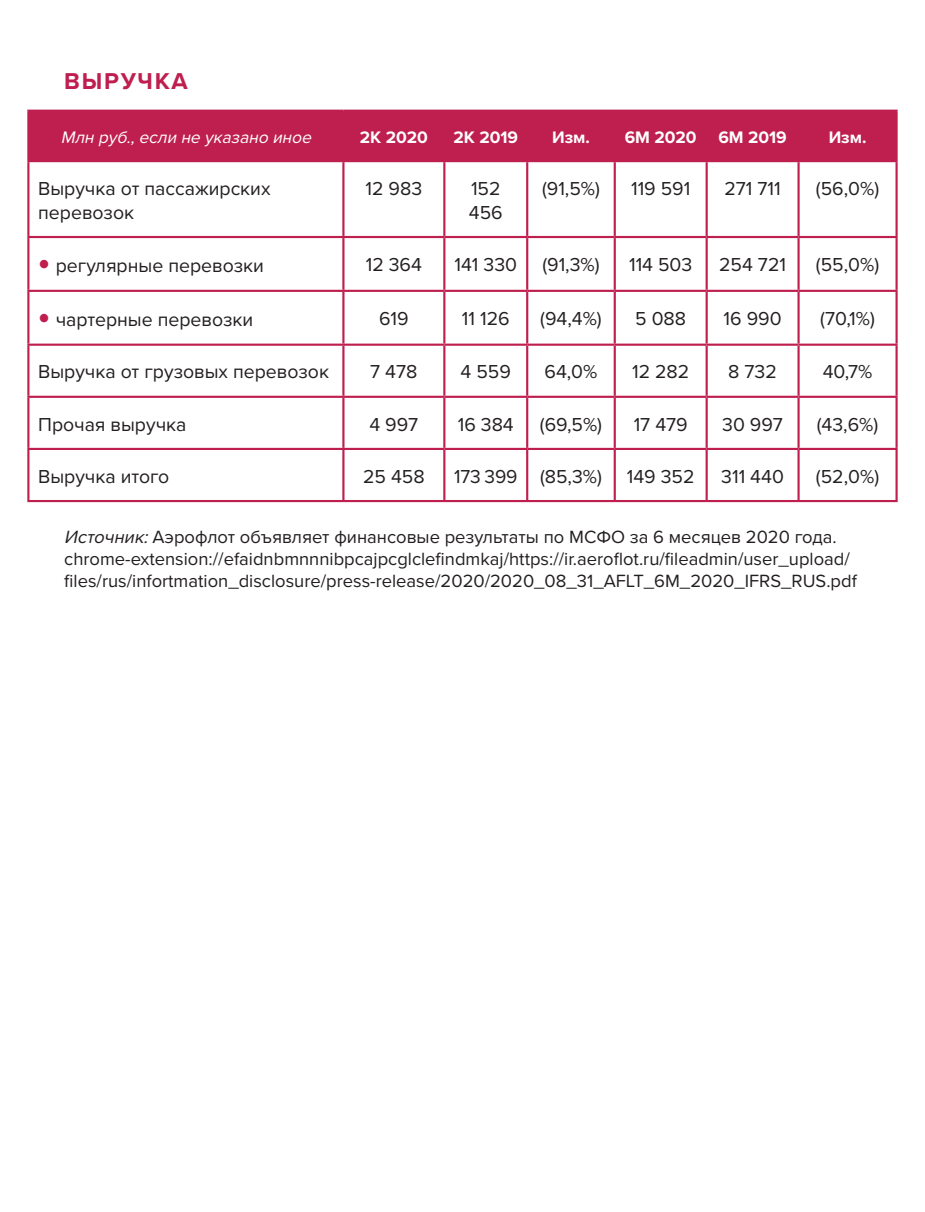
<style>
.page{position:relative;width:925px;height:1212px;background:#fff}
.page>*{position:absolute;margin:0;border:0;box-sizing:border-box;transform-origin:0 0}
.t1{font:700 23.85px "Proxima Nova";letter-spacing:.075em;color:#be1f4f}
.t2{font:19.35px/23.8px "Proxima Nova";color:#231f20}
.t3{font:18.45px/22.1px "Proxima Nova";color:#231f20}
.t4{font:700 17.32px "Proxima Nova";color:#fff}
.t5{font:italic 17.32px "Proxima Nova";color:#fff}
.s1{font-style:italic}
</style>
<div class="page">
<div style="left:29px;top:112px;width:866px;height:48px;background:#be1f4f"></div>
<hr style="left:342px;top:112px;width:2px;height:48px;background:#be1f4f">
<hr style="left:443px;top:112px;width:2px;height:48px;background:#be1f4f">
<hr style="left:526px;top:112px;width:2px;height:48px;background:#be1f4f">
<hr style="left:614px;top:112px;width:2px;height:48px;background:#be1f4f">
<hr style="left:705px;top:112px;width:3px;height:48px;background:#be1f4f">
<hr style="left:797px;top:112px;width:2px;height:48px;background:#be1f4f">
<hr style="left:342px;top:162px;width:2px;height:74px;background:#be1f4f">
<hr style="left:443px;top:162px;width:2px;height:74px;background:#be1f4f">
<hr style="left:526px;top:162px;width:2px;height:74px;background:#be1f4f">
<hr style="left:614px;top:162px;width:2px;height:74px;background:#be1f4f">
<hr style="left:705px;top:162px;width:3px;height:74px;background:#be1f4f">
<hr style="left:797px;top:162px;width:2px;height:74px;background:#be1f4f">
<hr style="left:27px;top:236px;width:417px;height:2px;background:#be1f4f">
<hr style="left:342px;top:238px;width:2px;height:52px;background:#be1f4f">
<hr style="left:444px;top:236px;width:83px;height:2px;background:#be1f4f">
<hr style="left:443px;top:238px;width:2px;height:52px;background:#be1f4f">
<hr style="left:527px;top:236px;width:88px;height:2px;background:#be1f4f">
<hr style="left:526px;top:238px;width:2px;height:52px;background:#be1f4f">
<hr style="left:615px;top:236px;width:92px;height:2px;background:#be1f4f">
<hr style="left:614px;top:238px;width:2px;height:52px;background:#be1f4f">
<hr style="left:707px;top:236px;width:91px;height:2px;background:#be1f4f">
<hr style="left:705px;top:238px;width:3px;height:52px;background:#be1f4f">
<hr style="left:798px;top:236px;width:99px;height:2px;background:#be1f4f">
<hr style="left:797px;top:238px;width:2px;height:52px;background:#be1f4f">
<hr style="left:27px;top:290px;width:417px;height:2px;background:#be1f4f">
<hr style="left:342px;top:292px;width:2px;height:52px;background:#be1f4f">
<hr style="left:444px;top:290px;width:83px;height:2px;background:#be1f4f">
<hr style="left:443px;top:292px;width:2px;height:52px;background:#be1f4f">
<hr style="left:527px;top:290px;width:88px;height:2px;background:#be1f4f">
<hr style="left:526px;top:292px;width:2px;height:52px;background:#be1f4f">
<hr style="left:615px;top:290px;width:92px;height:2px;background:#be1f4f">
<hr style="left:614px;top:292px;width:2px;height:52px;background:#be1f4f">
<hr style="left:707px;top:290px;width:91px;height:2px;background:#be1f4f">
<hr style="left:705px;top:292px;width:3px;height:52px;background:#be1f4f">
<hr style="left:798px;top:290px;width:99px;height:2px;background:#be1f4f">
<hr style="left:797px;top:292px;width:2px;height:52px;background:#be1f4f">
<hr style="left:27px;top:344px;width:417px;height:2px;background:#be1f4f">
<hr style="left:342px;top:346px;width:2px;height:50px;background:#be1f4f">
<hr style="left:444px;top:344px;width:83px;height:2px;background:#be1f4f">
<hr style="left:443px;top:346px;width:2px;height:50px;background:#be1f4f">
<hr style="left:527px;top:344px;width:88px;height:2px;background:#be1f4f">
<hr style="left:526px;top:346px;width:2px;height:50px;background:#be1f4f">
<hr style="left:615px;top:344px;width:92px;height:2px;background:#be1f4f">
<hr style="left:614px;top:346px;width:2px;height:50px;background:#be1f4f">
<hr style="left:707px;top:344px;width:91px;height:2px;background:#be1f4f">
<hr style="left:705px;top:346px;width:3px;height:50px;background:#be1f4f">
<hr style="left:798px;top:344px;width:99px;height:2px;background:#be1f4f">
<hr style="left:797px;top:346px;width:2px;height:50px;background:#be1f4f">
<hr style="left:27px;top:396px;width:417px;height:2px;background:#be1f4f">
<hr style="left:342px;top:398px;width:2px;height:50px;background:#be1f4f">
<hr style="left:444px;top:396px;width:83px;height:2px;background:#be1f4f">
<hr style="left:443px;top:398px;width:2px;height:50px;background:#be1f4f">
<hr style="left:527px;top:396px;width:88px;height:2px;background:#be1f4f">
<hr style="left:526px;top:398px;width:2px;height:50px;background:#be1f4f">
<hr style="left:615px;top:396px;width:92px;height:2px;background:#be1f4f">
<hr style="left:614px;top:398px;width:2px;height:50px;background:#be1f4f">
<hr style="left:707px;top:396px;width:91px;height:2px;background:#be1f4f">
<hr style="left:705px;top:398px;width:3px;height:50px;background:#be1f4f">
<hr style="left:798px;top:396px;width:99px;height:2px;background:#be1f4f">
<hr style="left:797px;top:398px;width:2px;height:50px;background:#be1f4f">
<hr style="left:27px;top:448px;width:417px;height:2px;background:#be1f4f">
<hr style="left:342px;top:450px;width:2px;height:50px;background:#be1f4f">
<hr style="left:444px;top:448px;width:83px;height:2px;background:#be1f4f">
<hr style="left:443px;top:450px;width:2px;height:50px;background:#be1f4f">
<hr style="left:527px;top:448px;width:88px;height:2px;background:#be1f4f">
<hr style="left:526px;top:450px;width:2px;height:50px;background:#be1f4f">
<hr style="left:615px;top:448px;width:92px;height:2px;background:#be1f4f">
<hr style="left:614px;top:450px;width:2px;height:50px;background:#be1f4f">
<hr style="left:707px;top:448px;width:91px;height:2px;background:#be1f4f">
<hr style="left:705px;top:450px;width:3px;height:50px;background:#be1f4f">
<hr style="left:798px;top:448px;width:99px;height:2px;background:#be1f4f">
<hr style="left:797px;top:450px;width:2px;height:50px;background:#be1f4f">
<hr style="left:27px;top:162px;width:2px;height:74px;background:#be1f4f">
<hr style="left:895px;top:162px;width:2px;height:74px;background:#be1f4f">
<hr style="left:27px;top:238px;width:2px;height:52px;background:#be1f4f">
<hr style="left:895px;top:238px;width:2px;height:52px;background:#be1f4f">
<hr style="left:27px;top:292px;width:2px;height:52px;background:#be1f4f">
<hr style="left:895px;top:292px;width:2px;height:52px;background:#be1f4f">
<hr style="left:27px;top:346px;width:2px;height:50px;background:#be1f4f">
<hr style="left:895px;top:346px;width:2px;height:50px;background:#be1f4f">
<hr style="left:27px;top:398px;width:2px;height:50px;background:#be1f4f">
<hr style="left:895px;top:398px;width:2px;height:50px;background:#be1f4f">
<hr style="left:27px;top:450px;width:2px;height:50px;background:#be1f4f">
<hr style="left:895px;top:450px;width:2px;height:50px;background:#be1f4f">
<hr style="left:27px;top:500px;width:870px;height:2px;background:#be1f4f">
<hr style="left:27px;top:110px;width:316px;height:2px;background:#be1f4f">
<hr style="left:27px;top:112px;width:2px;height:48px;background:#be1f4f">
<hr style="left:343px;top:110px;width:554px;height:2px;background:#be1f4f">
<hr style="left:895px;top:112px;width:2px;height:48px;background:#be1f4f">
<hr style="left:27px;top:160px;width:870px;height:2px;background:#be1f4f">
<p class="t1" style="left:64px;top:72px;width:125px">ВЫРУЧКА</p>
<p class="t5" style="left:61px;top:131px;width:255px">Млн руб., если не указано иное</p>
<p class="t4" style="left:360px;top:131px;width:69px">2К 2020</p>
<p class="t4" style="left:453px;top:131px;width:66px">2К 2019</p>
<p class="t4" style="left:552px;top:131px;width:39px">Изм.</p>
<p class="t4" style="left:625px;top:131px;width:73px">6М 2020</p>
<p class="t4" style="left:718px;top:131px;width:70px">6М 2019</p>
<p class="t4" style="left:829px;top:131px;width:39px">Изм.</p>
<p class="t2" style="left:38px;top:178px;width:234px">Выручка от пассажирских перевозок</p>
<p class="t2" style="left:365px;top:178px;width:58px">12 983</p>
<p class="t2" style="left:469px;top:178px;width:35px">152<br>456</p>
<p class="t2" style="left:542px;top:178px;width:59px">(91,5%)</p>
<p class="t2" style="left:631px;top:178px;width:61px">119 591</p>
<p class="t2" style="left:724px;top:178px;width:58px">271 711</p>
<p class="t2" style="left:816px;top:178px;width:65px">(56,0%)</p>
<p class="t2" style="left:56px;top:256px;width:210px">регулярные перевозки</p>
<p class="t2" style="left:366px;top:254px;width:58px">12 364</p>
<p class="t2" style="left:454px;top:254px;width:64px">141 330</p>
<p class="t2" style="left:542px;top:254px;width:59px">(91,3%)</p>
<p class="t2" style="left:629px;top:254px;width:65px">114 503</p>
<p class="t2" style="left:719px;top:254px;width:68px">254 721</p>
<p class="t2" style="left:816px;top:254px;width:65px">(55,0%)</p>
<p class="t2" style="left:56px;top:310px;width:199px">чартерные перевозки</p>
<p class="t2" style="left:379px;top:308px;width:31px">619</p>
<p class="t2" style="left:462px;top:308px;width:49px">11 126</p>
<p class="t2" style="left:540px;top:308px;width:63px">(94,4%)</p>
<p class="t2" style="left:635px;top:308px;width:52px">5 088</p>
<p class="t2" style="left:723px;top:308px;width:59px">16 990</p>
<p class="t2" style="left:820px;top:308px;width:56px">(70,1%)</p>
<p class="t2" style="left:38px;top:362px;width:292px">Выручка от грузовых перевозок</p>
<p class="t2" style="left:370px;top:362px;width:49px">7 478</p>
<p class="t2" style="left:461px;top:362px;width:52px">4 559</p>
<p class="t2" style="left:544px;top:362px;width:54px">64,0%</p>
<p class="t2" style="left:632px;top:362px;width:59px">12 282</p>
<p class="t2" style="left:728px;top:362px;width:50px">8 732</p>
<p class="t2" style="left:823px;top:362px;width:51px">40,7%</p>
<p class="t2" style="left:38px;top:414px;width:150px">Прочая выручка</p>
<p class="t2" style="left:369px;top:414px;width:50px">4 997</p>
<p class="t2" style="left:458px;top:414px;width:58px">16 384</p>
<p class="t2" style="left:540px;top:414px;width:64px">(69,5%)</p>
<p class="t2" style="left:634px;top:414px;width:55px">17 479</p>
<p class="t2" style="left:722px;top:414px;width:62px">30 997</p>
<p class="t2" style="left:817px;top:414px;width:63px">(43,6%)</p>
<p class="t2" style="left:38px;top:466px;width:133px">Выручка итого</p>
<p class="t2" style="left:363px;top:466px;width:63px">25 458</p>
<p class="t2" style="left:454px;top:466px;width:149px">173 399 (85,3%)</p>
<p class="t2" style="left:627px;top:466px;width:69px">149 352</p>
<p class="t2" style="left:721px;top:466px;width:64px">311 440</p>
<p class="t2" style="left:816px;top:466px;width:65px">(52,0%)</p>
<p class="t3" style="left:64px;top:527px;width:794px"><span class="s1">Источник:</span> Аэрофлот объявляет финансовые результаты по МСФО за 6 месяцев 2020 года. chrome-extension://efaidnbmnnnibpcajpcglclefindmkaj/https://ir.aeroflot.ru/fileadmin/user_upload/ files/rus/infortmation_disclosure/press-release/2020/2020_08_31_AFLT_6M_2020_IFRS_RUS.pdf</p>
</div>
